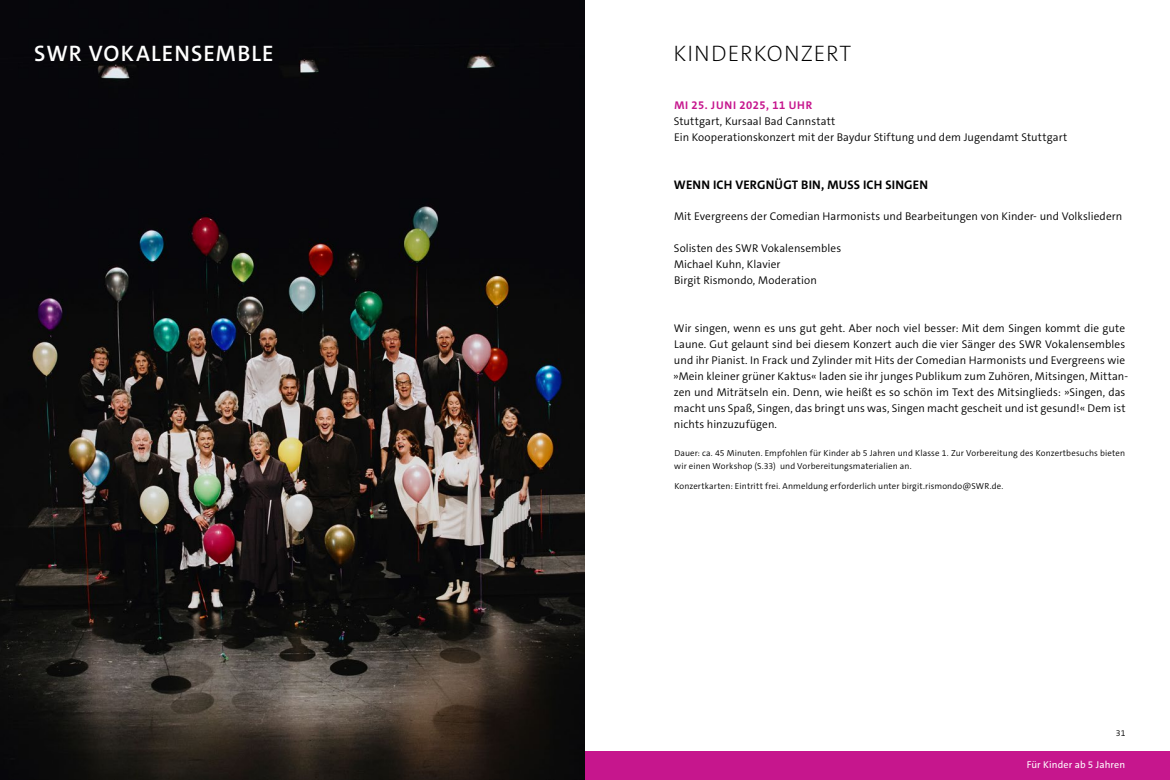
<style>
.page{position:relative;width:1170px;height:780px;background:#fff}
.page>*{position:absolute;margin:0;border:0;box-sizing:border-box;transform-origin:0 0}
.t1{font:600 22.5px "The Sans C5";letter-spacing:.05em;color:#fff}
.t2{font:200 22.5px "The Sans C5";letter-spacing:.045em;color:#000}
.t3{font:700 12.5px "The Sans C5";letter-spacing:.015em;color:#000}
.t4{font:300 11.25px/16px "The Sans C5";letter-spacing:.005em;color:#000}
.t5{font:700 11.25px "The Sans C5";letter-spacing:.06em;color:#c6168d}
.t6{font:10px "The Sans C5";letter-spacing:.01em;color:#fff}
.t7{font:300 8.75px/12.5px "The Sans C5";letter-spacing:.015em;color:#000}
</style>
<div class="page">
<div style="left:585px;top:751px;width:584px;height:29px;background:#c6168d"></div>
<img style="left:0;top:0;width:585px;height:780px">
<h1 class="t1" style="left:34px;top:39px;width:241px">SWR VOKALENSEMBLE</h1>
<h1 class="t2" style="left:673px;top:39px;width:179px">KINDERKONZERT</h1>
<p class="t5" style="left:674px;top:98px;width:139px">MI 25. JUNI 2025, 11 UHR</p>
<p class="t4" style="left:673px;top:113px;width:395px">Stuttgart, Kursaal Bad Cannstatt<br>Ein Kooperationskonzert mit der Baydur Stiftung und dem Jugendamt Stuttgart</p>
<p class="t3" style="left:674px;top:176px;width:255px">WENN ICH VERGNÜGT BIN, MUSS ICH SINGEN</p>
<p class="t4" style="left:674px;top:209px;width:450px">Mit Evergreens der Comedian Harmonists und Bearbeitungen von Kinder- und Volksliedern</p>
<p class="t4" style="left:673px;top:240px;width:169px">Solisten des SWR Vokalensembles<br>Michael Kuhn, Klavier<br>Birgit Rismondo, Moderation</p>
<p class="t4" style="left:673px;top:320px;width:456px">Wir singen, wenn es uns gut geht. Aber noch viel besser: Mit dem Singen kommt die gute Laune. Gut gelaunt sind bei diesem Konzert auch die vier Sänger des SWR Vokalensembles und ihr Pianist. In Frack und Zylinder mit Hits der Comedian Harmonists und Evergreens wie »Mein kleiner grüner Kaktus« laden sie ihr junges Publikum zum Zuhören, Mitsingen, Mittan&shy;zen und Miträtseln ein. Denn, wie heißt es so schön im Text des Mitsinglieds: »Singen, das macht uns Spaß, Singen, das bringt uns was, Singen macht gescheit und ist gesund!« Dem ist nichts hinzuzufügen.</p>
<p class="t7" style="left:674px;top:447px;width:452px">Dauer: ca. 45 Minuten. Empfohlen für Kinder ab 5 Jahren und Klasse 1. Zur Vorbereitung des Konzertbesuchs bieten wir einen Workshop (S.33) und Vorbereitungsmaterialien an.</p>
<p class="t7" style="left:674px;top:479px;width:330px">Konzertkarten: Eintritt frei. Anmeldung erforderlich unter birgit.rismondo@SWR.de.</p>
<p class="t7" style="left:1115px;top:726px;width:11px">31</p>
<p class="t6" style="left:1026px;top:758px;width:100px">Für Kinder ab 5 Jahren</p>
</div>
